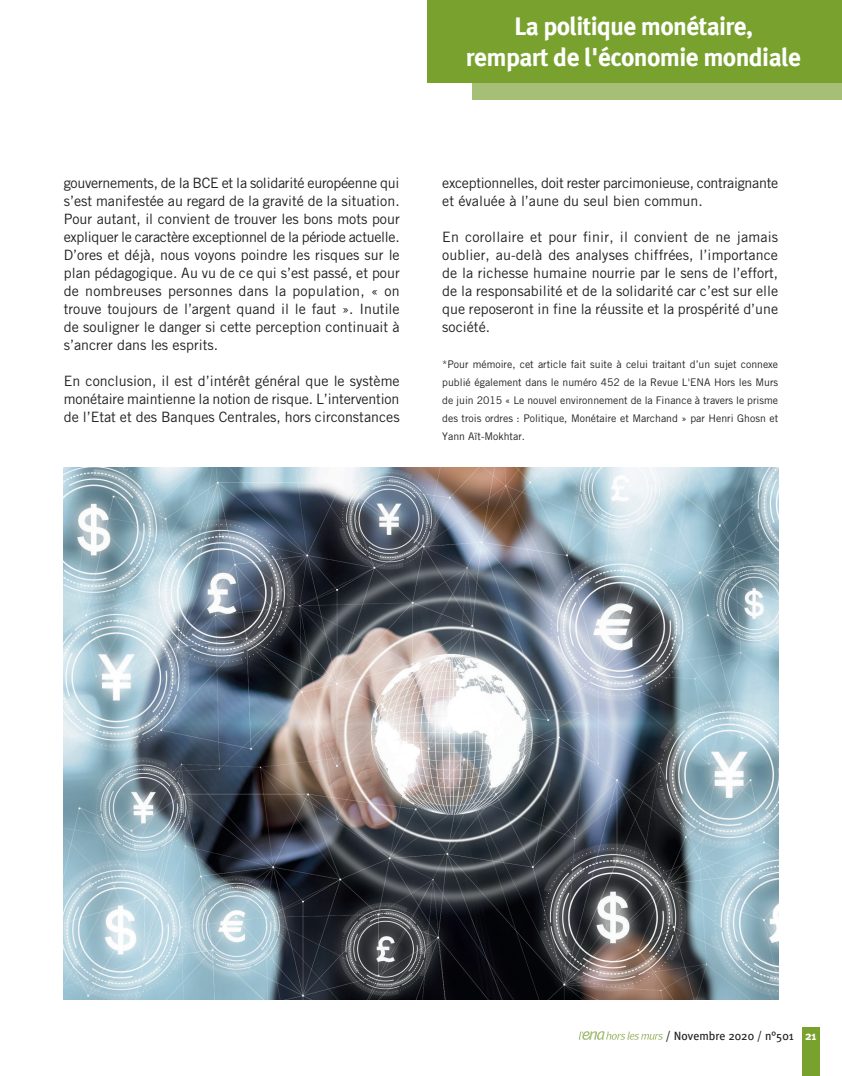
<style>
.page{position:relative;width:842px;height:1076px;background:#fff}
.page>*{position:absolute;margin:0;border:0;box-sizing:border-box;transform-origin:0 0}
.t1{font:700 25.5px/30.6px "Meta Plus";letter-spacing:-.025em;color:#fff;text-align:center}
.t2{font:14.25px/18px "Trade Gothic";color:#231f20;text-align:justify}
.t3{font:14.25px/18px "Trade Gothic";letter-spacing:-.02em;color:#231f20}
.t4{font:12px "Meta Plus";color:#231f20}
.t5{font:10.5px/18px "Trade Gothic";color:#231f20;text-align:justify}
.s1{font-weight:700;color:#fff}
</style>
<div class="page">
<div style="left:472px;top:39px;width:370px;height:60px;background:#a5bf76"></div>
<div style="left:427px;top:0;width:415px;height:82px;background:#78a12d"></div>
<div style="left:802px;top:1027px;width:17px;height:49px;background:#78a12d"></div>
<svg style="left:579px;top:1031px;width:84px;height:9px"></svg>
<img style="left:64px;top:468px;width:714px;height:531px">
<p class="t2" style="left:64px;top:174px;width:337px">gouvernements, de la BCE et la solidarité européenne qui s’est manifestée au regard de la gravité de la situation.<br>Pour autant, il convient de trouver les bons mots pour expliquer le caractère exceptionnel de la période actuelle.<br>D’ores et déjà, nous voyons poindre les risques sur le plan pédagogique. Au vu de ce qui s’est passé, et pour de nombreuses personnes dans la population, « on trouve toujours de l’argent quand il le faut ». Inutile de souligner le danger si cette perception continuait à s’ancrer dans les esprits.</p>
<p class="t2" style="left:64px;top:372px;width:337px">En conclusion, il est d’intérêt général que le système monétaire maintienne la notion de risque. L’intervention de l’Etat et des Banques Centrales, hors circonstances</p>
<h1 class="t1" style="left:466px;top:11px;width:337px">La politique monétaire,<br>rempart de l'économie mondiale</h1>
<p class="t3" style="left:442px;top:174px;width:337px">exceptionnelles, doit rester parcimonieuse, contraignante et évaluée à l’aune du seul bien commun.</p>
<p class="t2" style="left:442px;top:228px;width:337px">En corollaire et pour finir, il convient de ne jamais oublier, au-delà des analyses chiffrées, l’importance de la richesse humaine nourrie par le sens de l’effort, de la responsabilité et de la solidarité car c’est sur elle que reposeront in fine la réussite et la prospérité d’une société.</p>
<p class="t5" style="left:442px;top:355px;width:337px">*Pour mémoire, cet article fait suite à celui traitant d’un sujet connexe publié également dans le numéro 452 de la Revue L'ENA Hors les Murs de juin 2015 « Le nouvel environnement de la Finance à travers le prisme des trois ordres : Politique, Monétaire et Marchand » par Henri Ghosn et Yann Aït-Mokhtar.</p>
<p class="t4" style="left:666px;top:1029px;width:152px">/ Novembre 2020 / n°501 <span class="s1">21</span></p>
</div>
